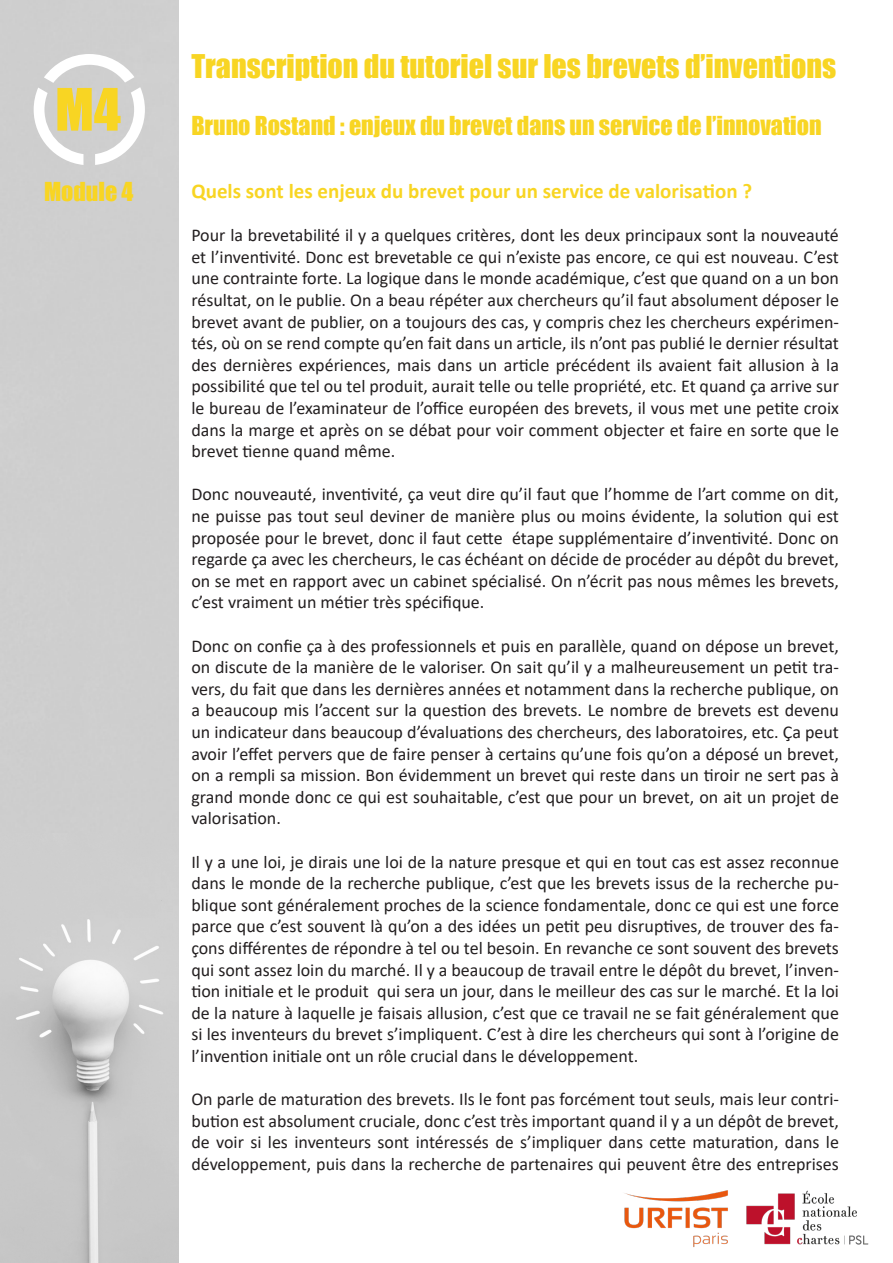
<style>
.page{position:relative;width:893px;height:1263px;background:#fff}
.page>*{position:absolute;margin:0;border:0;box-sizing:border-box;transform-origin:0 0}
.t1{font:54px "Impact";color:#f8d523}
.t2{font:30px "Impact";color:#f8d523}
.t3{font:24px "Impact";color:#f8d523}
.t4{font:700 21px "Calibri";color:#f8d523}
.t5{font:18px/21.6px "Calibri";color:#231f20;text-align:justify}
</style>
<div class="page">
<img style="left:0;top:833px;width:179px;height:430px">
<img style="left:624px;top:1191px;width:245px;height:56px">
<svg style="left:34px;top:54px;width:111px;height:111px"></svg>
<p class="t1" style="left:55px;top:68px;width:67px">M4</p>
<p class="t3" style="left:44px;top:173px;width:91px">Module 4</p>
<p class="t2" style="left:191px;top:43px;width:646px">Transcription du tutoriel sur les brevets d’inventions</p>
<p class="t3" style="left:191px;top:107px;width:632px">Bruno Rostand : enjeux du brevet dans un service de l’innovation</p>
<p class="t4" style="left:191px;top:176px;width:562px">Quels sont les enjeux du brevet pour un service de valorisation ?</p>
<p class="t5" style="left:191px;top:224px;width:649px">Pour la brevetabilité il y a quelques critères, dont les deux principaux sont la nouveauté et l’inventivité. Donc est brevetable ce qui n’existe pas encore, ce qui est nouveau. C’est une contrainte forte. La logique dans le monde académique, c’est que quand on a un bon résultat, on le publie. On a beau répéter aux chercheurs qu’il faut absolument déposer le brevet avant de publier, on a toujours des cas, y compris chez les chercheurs expérimen&shy;tés, où on se rend compte qu’en fait dans un article, ils n’ont pas publié le dernier résultat des dernières expériences, mais dans un article précédent ils avaient fait allusion à la possibilité que tel ou tel produit, aurait telle ou telle propriété, etc. Et quand ça arrive sur le bureau de l’examinateur de l’office européen des brevets, il vous met une petite croix dans la marge et après on se débat pour voir comment objecter et faire en sorte que le brevet tienne quand même.</p>
<p class="t5" style="left:191px;top:483px;width:649px">Donc nouveauté, inventivité, ça veut dire qu’il faut que l’homme de l’art comme on dit, ne puisse pas tout seul deviner de manière plus ou moins évidente, la solution qui est proposée pour le brevet, donc il faut cette étape supplémentaire d’inventivité. Donc on regarde ça avec les chercheurs, le cas échéant on décide de procéder au dépôt du brevet, on se met en rapport avec un cabinet spécialisé. On n’écrit pas nous mêmes les brevets, c’est vraiment un métier très spécifique.</p>
<p class="t5" style="left:191px;top:634px;width:649px">Donc on confie ça à des professionnels et puis en parallèle, quand on dépose un brevet, on discute de la manière de le valoriser. On sait qu’il y a malheureusement un petit tra&shy;vers, du fait que dans les dernières années et notamment dans la recherche publique, on a beaucoup mis l’accent sur la question des brevets. Le nombre de brevets est devenu un indicateur dans beaucoup d’évaluations des chercheurs, des laboratoires, etc. Ça peut avoir l’effet pervers que de faire penser à certains qu’une fois qu’on a déposé un brevet, on a rempli sa mission. Bon évidemment un brevet qui reste dans un tiroir ne sert pas à grand monde donc ce qui est souhaitable, c’est que pour un brevet, on ait un projet de valorisation.</p>
<p class="t5" style="left:191px;top:850px;width:649px">Il y a une loi, je dirais une loi de la nature presque et qui en tout cas est assez reconnue dans le monde de la recherche publique, c’est que les brevets issus de la recherche pu&shy;blique sont généralement proches de la science fondamentale, donc ce qui est une force parce que c’est souvent là qu’on a des idées un petit peu disruptives, de trouver des fa&shy;çons différentes de répondre à tel ou tel besoin. En revanche ce sont souvent des brevets qui sont assez loin du marché. Il y a beaucoup de travail entre le dépôt du brevet, l’inven&shy;tion initiale et le produit qui sera un jour, dans le meilleur des cas sur le marché. Et la loi de la nature à laquelle je faisais allusion, c’est que ce travail ne se fait généralement que si les inventeurs du brevet s’impliquent. C’est à dire les chercheurs qui sont à l’origine de l’invention initiale ont un rôle crucial dans le développement.</p>
<p class="t5" style="left:191px;top:1088px;width:649px">On parle de maturation des brevets. Ils le font pas forcément tout seuls, mais leur contri&shy;bution est absolument cruciale, donc c’est très important quand il y a un dépôt de brevet, de voir si les inventeurs sont intéressés de s’impliquer dans cette maturation, dans le développement, puis dans la recherche de partenaires qui peuvent être des entreprises</p>
</div>
